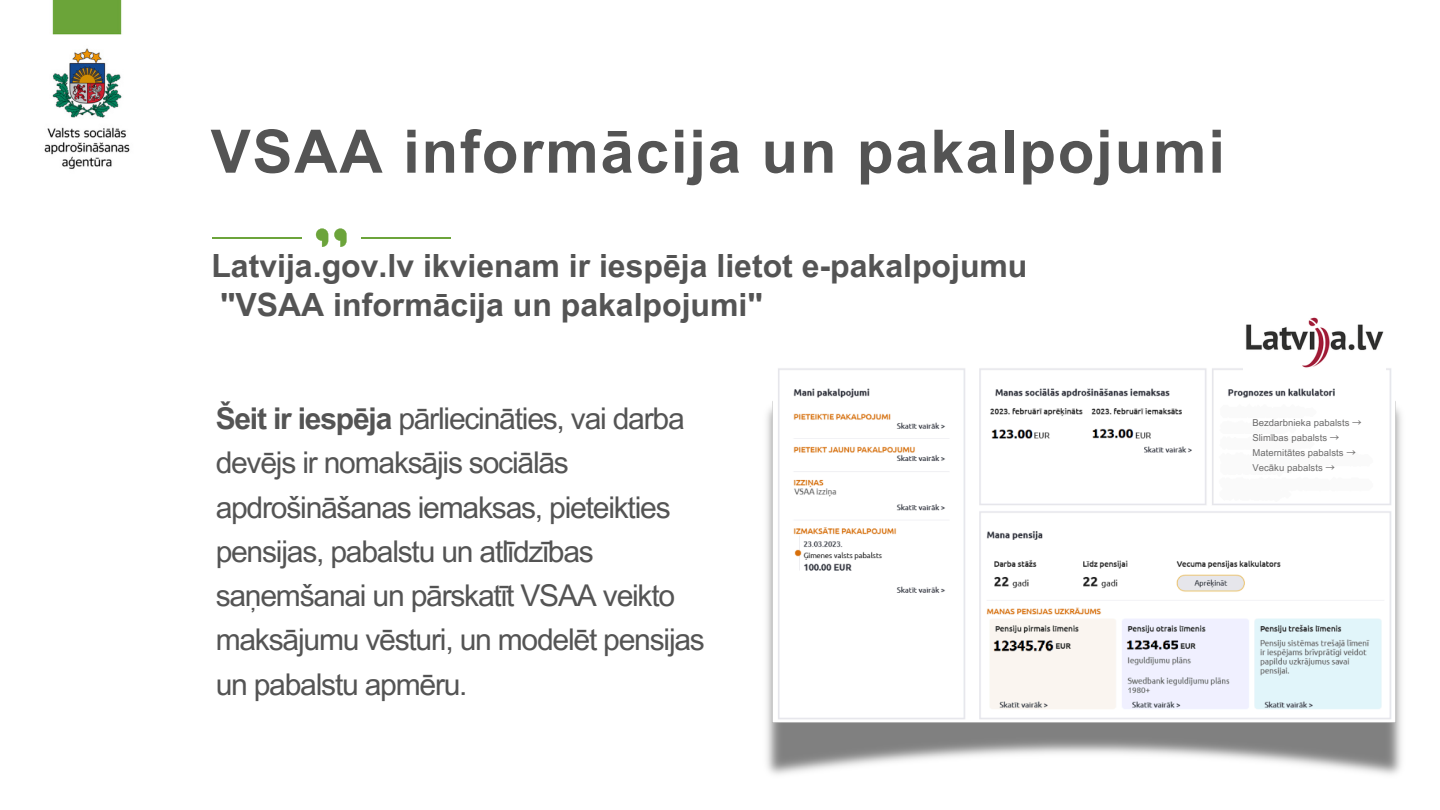
<style>
.page{position:relative;width:1440px;height:810px;background:#fff}
.page>*{position:absolute;margin:0;border:0;box-sizing:border-box;transform-origin:0 0}
.t1{font:700 60px "Arial MT Pro";letter-spacing:.03em;color:#545454}
.t2{font:700 32px/38.2px "Arial MT Pro";color:#545454}
.t3{font:30px/44.2px "Arial MT Pro";letter-spacing:-.04em;color:#545454}
.t4{font:9.5px "Arial MT Pro";letter-spacing:.005em;color:#6b6a6a}
.s1{font-weight:700}
.s2{font-family:"Noto Sans CJ Ksc"}
</style>
<div class="page">
<img style="left:44px;top:0;width:86px;height:169px">
<svg style="left:316px;top:228px;width:12px;height:19px"></svg>
<svg style="left:334px;top:228px;width:13px;height:19px"></svg>
<hr style="left:361px;top:237px;width:90px;height:1px;background:#6ca43b">
<hr style="left:212px;top:237px;width:90px;height:1px;background:#6ca43b">
<img style="left:766px;top:368px;width:636px;height:407px">
<img style="left:1243px;top:317px;width:142px;height:53px">
<p class="t1" style="left:211px;top:129px;width:1016px">VSAA informācija un pakalpojumi</p>
<h1 class="t2" style="left:211px;top:251px;width:818px">Latvija.gov.lv ikvienam ir iespēja lietot e-pakalpojumu "VSAA informācija un pakalpojumi"</h1>
<p class="t3" style="left:216px;top:400px;width:491px"><span class="s1">Šeit ir iespēja</span> pārliecināties, vai darba devējs ir nomaksājis sociālās apdrošināšanas iemaksas, pieteikties pensijas, pabalstu un atlīdzības saņemšanai un pārskatīt VSAA veikto maksājumu vēsturi, un modelēt pensijas un pabalstu apmēru.</p>
<h2 class="t4" style="left:1252px;top:419px;width:111px">Bezdarbnieka pabalsts <span class="s2">→</span></h2>
<p class="t4" style="left:1252px;top:434px;width:88px">Slimības pabalsts <span class="s2">→</span></p>
<p class="t4" style="left:1252px;top:449px;width:105px">Maternitātes pabalsts <span class="s2">→</span></p>
<p class="t4" style="left:1252px;top:464px;width:84px">Vecāku pabalsts <span class="s2">→</span></p>
</div>
